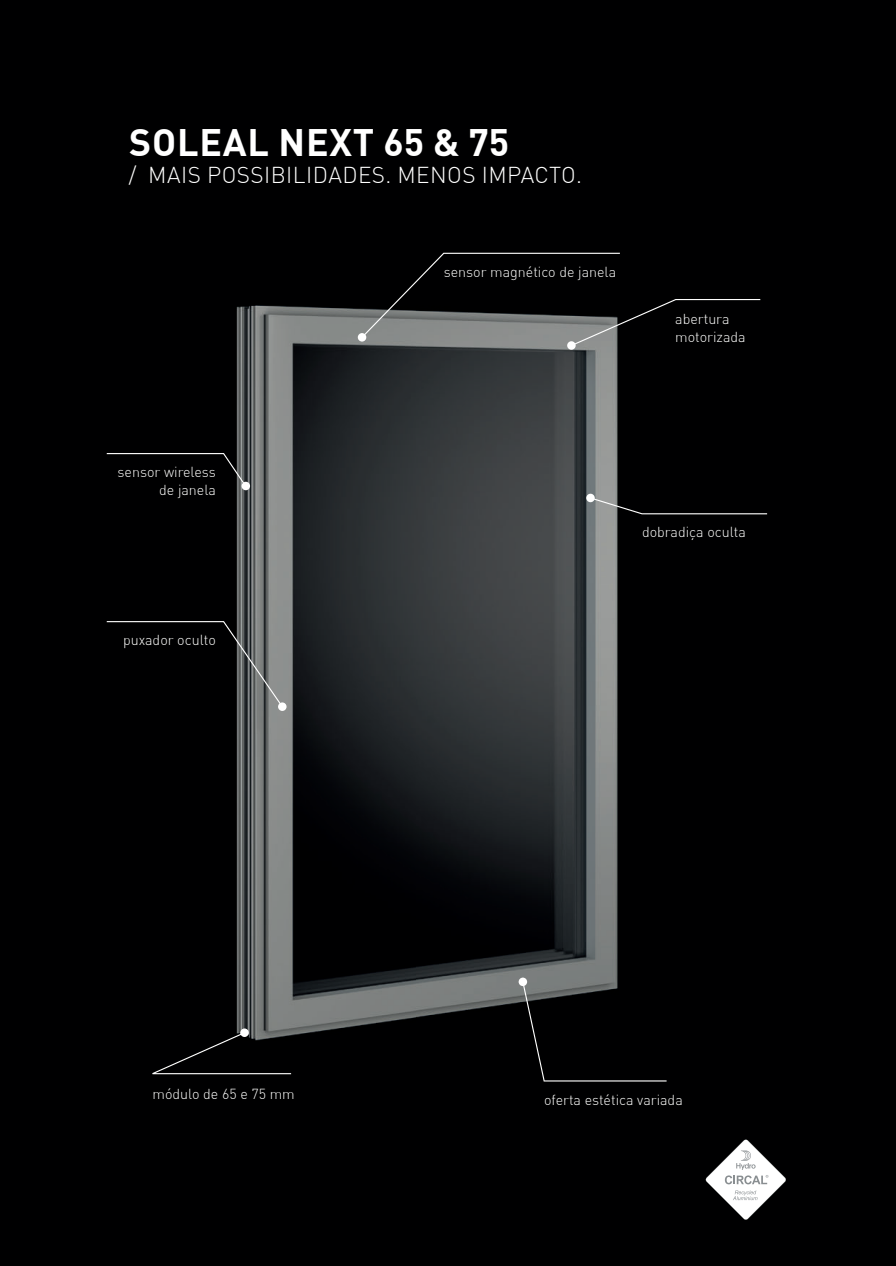
<style>
.page{position:relative;width:896px;height:1266px;background:#fff}
.page>*{position:absolute;margin:0;border:0;box-sizing:border-box;transform-origin:0 0}
.t1{font:700 37.5px "DIN Pro";letter-spacing:.02em;color:#fff}
.t2{font:300 22.5px "DIN Pro";letter-spacing:.02em;color:#fff}
.t3{font:300 14.25px/18px "DIN Pro";color:#fff}
</style>
<div class="page">
<img style="left:0;top:0;width:895px;height:1265px">
<svg style="left:705px;top:1139px;width:81px;height:80px"></svg>
<svg style="left:240px;top:1028px;width:9px;height:8px"></svg>
<svg style="left:152px;top:1032px;width:139px;height:42px;background:#101011"></svg>
<svg style="left:586px;top:493px;width:8px;height:9px"></svg>
<svg style="left:590px;top:497px;width:177px;height:17px;background:#222323"></svg>
<div style="left:567px;top:341px;width:8px;height:9px;background:#fff;border-radius:50%"></div>
<div style="left:278px;top:702px;width:8px;height:9px;background:#fff;border-radius:50%"></div>
<svg style="left:107px;top:621px;width:176px;height:86px;background:#202122"></svg>
<div style="left:358px;top:333px;width:8px;height:8px;background:#fff;border-radius:50%"></div>
<svg style="left:361px;top:253px;width:399px;height:93px;background:#212222"></svg>
<svg style="left:518px;top:977px;width:9px;height:9px"></svg>
<svg style="left:522px;top:981px;width:144px;height:100px;background:#0e0e0f"></svg>
<div style="left:241px;top:481px;width:9px;height:9px;background:#fff;border-radius:50%"></div>
<svg style="left:107px;top:453px;width:139px;height:33px;background:#101011"></svg>
<h1 class="t1" style="left:129px;top:111px;width:381px">SOLEAL NEXT 65 &amp; 75</h1>
<h2 class="t2" style="left:129px;top:157px;width:454px">/ MAIS POSSIBILIDADES. MENOS IMPACTO.</h2>
<p class="t3" style="left:117px;top:461px;width:100px;text-align:right">sensor wireless de janela</p>
<p class="t3" style="left:123px;top:629px;width:94px">puxador oculto</p>
<p class="t3" style="left:443px;top:261px;width:174px">sensor magnético de janela</p>
<p class="t3" style="left:675px;top:308px;width:72px">abertura motorizada</p>
<p class="t3" style="left:642px;top:522px;width:105px">dobradiça oculta</p>
<p class="t3" style="left:152px;top:1083px;width:144px">módulo de 65 e 75 mm</p>
<p class="t3" style="left:544px;top:1089px;width:140px">oferta estética variada</p>
</div>
